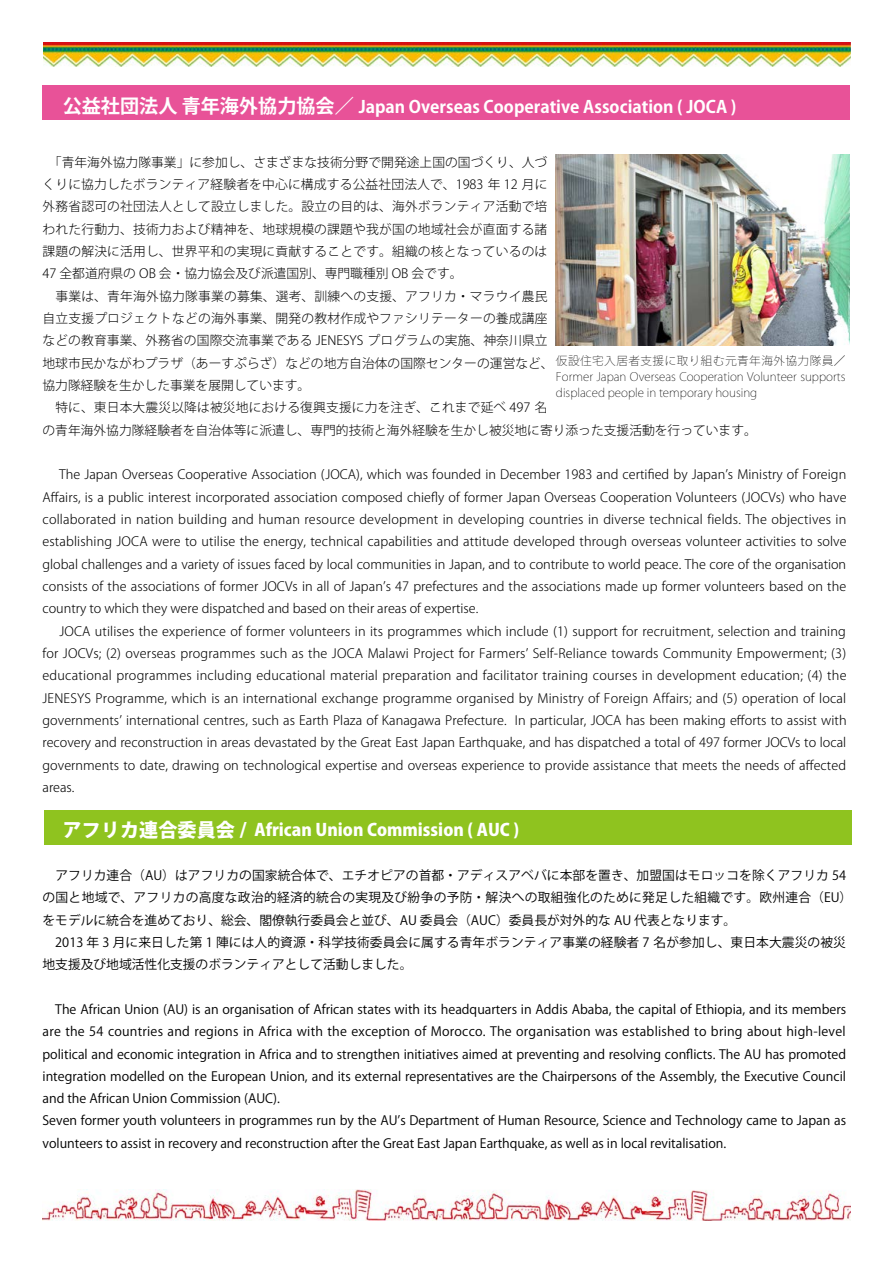
<style>
.page{position:relative;width:893px;height:1263px;background:#fff}
.page>*{position:absolute;margin:0;border:0;box-sizing:border-box;transform-origin:0 0}
.t1{font:700 16.95px "Koz Go Pr 6 N";color:#fff}
.t2{font:800 16.95px "Koz Go Pr 6 N";color:#fff}
.t3{font:300 12.75px/22.4px "Koz Go Pr 6 N";letter-spacing:.01em;color:#000;text-align:justify}
.t4{font:12.75px/22.4px "Koz Go Pr 6 N";color:#000}
.t5{font:200 11.7px/15.9px "Koz Go Pr 6 N";color:#000;text-align:justify}
.s1{font-size:19.2px}
</style>
<div class="page">
<img style="left:43px;top:1189px;width:807px;height:31px">
<img style="left:44px;top:43px;width:806px;height:24px">
<div style="left:43px;top:85px;width:807px;height:34px;background:#e85298"></div>
<div style="left:44px;top:810px;width:808px;height:34px;background:#8fc31f"></div>
<img style="left:556px;top:154px;width:293px;height:192px">
<h1 class="t1" style="left:63px;top:97px;width:675px"><span class="s1">公益社団法人 青年海外協力協会／</span> Japan Overseas Cooperative Association ( JOCA )</h1>
<p class="t3" style="left:43px;top:151px;width:716px;text-align:left">　「青年海外協力隊事業」に参加し、さまざまな技術分野で開発途上国の国づくり、人づ<br>くりに協力したボランティア経験者を中心に構成する公益社団法人で、1983 年 12 月に<br>外務省認可の社団法人として設立しました。設立の目的は、海外ボランティア活動で培<br>われた行動力、技術力および精神を、地球規模の課題や我が国の地域社会が直面する諸<br>課題の解決に活用し、世界平和の実現に貢献することです。組織の核となっているのは<br>47 全都道府県の OB 会・協力協会及び派遣国別、専門職種別 OB 会です。<br>　事業は、青年海外協力隊事業の募集、選考、訓練への支援、アフリカ・マラウイ農民<br>自立支援プロジェクトなどの海外事業、開発の教材作成やファシリテーターの養成講座<br>などの教育事業、外務省の国際交流事業である JENESYS プログラムの実施、神奈川県立<br>地球市民かながわプラザ（あーすぷらざ）などの地方自治体の国際センターの運営など、<br>協力隊経験を生かした事業を展開しています。<br>　特に、東日本大震災以降は被災地における復興支援に力を注ぎ、これまで延べ 497 名<br>の青年海外協力隊経験者を自治体等に派遣し、専門的技術と海外経験を生かし被災地に寄り添った支援活動を行っています。</p>
<p class="t3" style="left:43px;top:464px;width:806px;text-indent:16px">The Japan Overseas Cooperative Association (JOCA), which was founded in December 1983 and certified by Japan’s Ministry of Foreign Affairs, is a public interest incorporated association composed chiefly of former Japan Overseas Cooperation Volunteers (JOCVs) who have collaborated in nation building and human resource development in developing countries in diverse technical fields. The objectives in establishing JOCA were to utilise the energy, technical capabilities and attitude developed through overseas volunteer activities to solve global challenges and a variety of issues faced by local communities in Japan, and to contribute to world peace. The core of the organisation consists of the associations of former JOCVs in all of Japan’s 47 prefectures and the associations made up former volunteers based on the country to which they were dispatched and based on their areas of expertise.</p>
<p class="t3" style="left:43px;top:620px;width:806px;text-indent:17px">JOCA utilises the experience of former volunteers in its programmes which include (1) support for recruitment, selection and training for JOCVs; (2) overseas programmes such as the JOCA Malawi Project for Farmers’ Self-Reliance towards Community Empowerment; (3) educational programmes including educational material preparation and facilitator training courses in development education; (4) the JENESYS Programme, which is an international exchange programme organised by Ministry of Foreign Affairs; and (5) operation of local governments’ international centres, such as Earth Plaza of Kanagawa Prefecture. In particular, JOCA has been making efforts to assist with recovery and reconstruction in areas devastated by the Great East Japan Earthquake, and has dispatched a total of 497 former JOCVs to local governments to date, drawing on technological expertise and overseas experience to provide assistance that meets the needs of affected areas.</p>
<h1 class="t2" style="left:63px;top:820px;width:458px"><span class="s1">アフリカ連合委員会 /</span> African Union Commission ( AUC )</h1>
<p class="t4" style="left:43px;top:864px;width:811px">　アフリカ連合（AU）はアフリカの国家統合体で、エチオピアの首都・アディスアベバに本部を置き、加盟国はモロッコを除くアフリカ 54の国と地域で、アフリカの高度な政治的経済的統合の実現及び紛争の予防・解決への取組強化のために発足した組織です。欧州連合（EU）をモデルに統合を進めており、総会、閣僚執行委員会と並び、AU 委員会（AUC）委員長が対外的な AU 代表となります。<br>　2013 年 3 月に来日した第 1 陣には人的資源・科学技術委員会に属する青年ボランティア事業の経験者 7 名が参加し、東日本大震災の被災地支援及び地域活性化支援のボランティアとして活動しました。</p>
<p class="t4" style="left:43px;top:998px;width:805px">　The African Union (AU) is an organisation of African states with its headquarters in Addis Ababa, the capital of Ethiopia, and its members are the 54 countries and regions in Africa with the exception of Morocco. The organisation was established to bring about high-level political and economic integration in Africa and to strengthen initiatives aimed at preventing and resolving conflicts. The AU has promoted integration modelled on the European Union, and its external representatives are the Chairpersons of the Assembly, the Executive Council and the African Union Commission (AUC).<br>Seven former youth volunteers in programmes run by the AU’s Department of Human Resource, Science and Technology came to Japan as volunteers to assist in recovery and reconstruction after the Great East Japan Earthquake, as well as in local revitalisation.</p>
<p class="t5" style="left:556px;top:353px;width:291px">仮設住宅入居者支援に取り組む元青年海外協力隊員／Former Japan Overseas Cooperation Volunteer supports displaced people in temporary housing</p>
</div>
